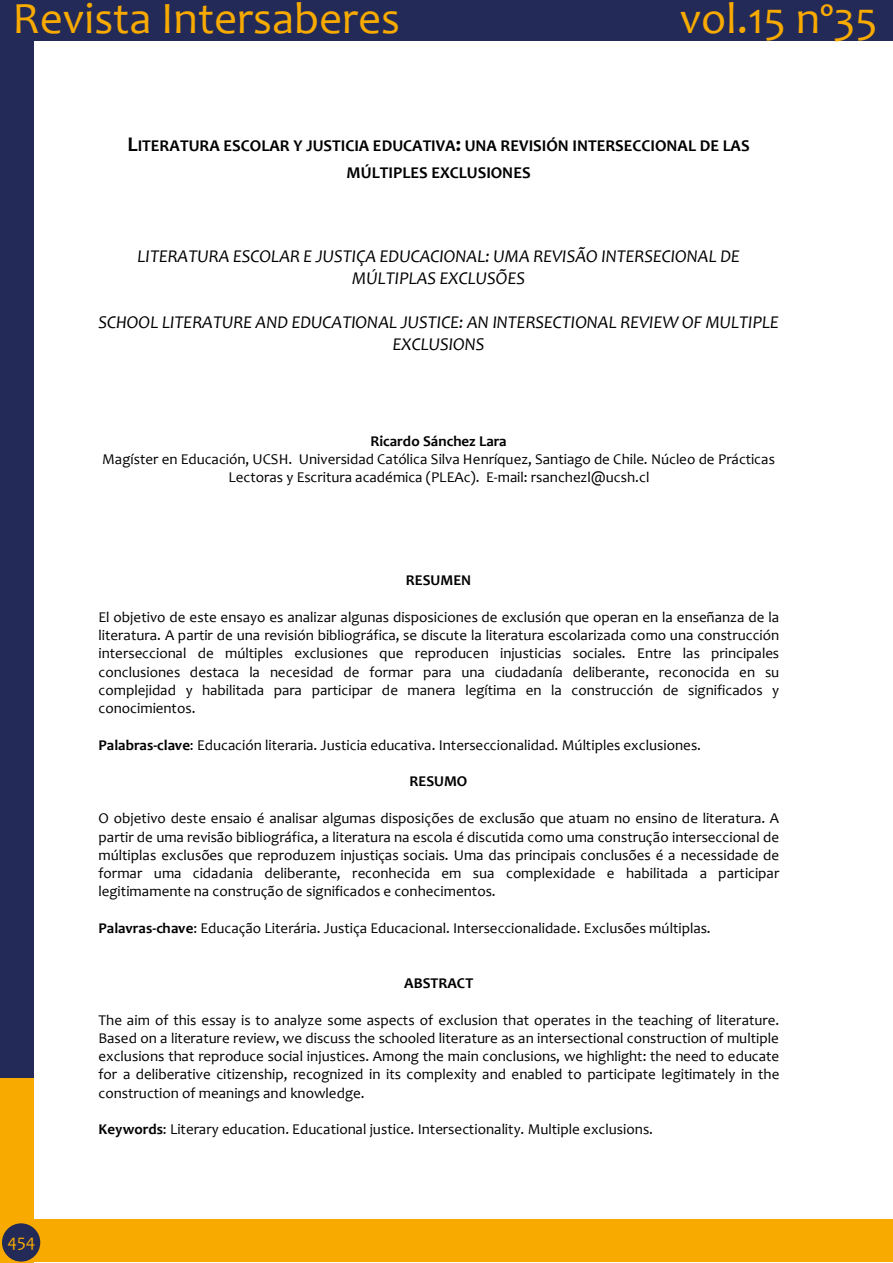
<style>
.page{position:relative;width:893px;height:1263px;background:#fff}
.page>*{position:absolute;margin:0;border:0;box-sizing:border-box;transform-origin:0 0}
.t1{font:45px "Candara";color:#f8aa00}
.t2{font:italic 18px/21.9px "Candara";color:#000;text-align:center}
.t3{font:18px "Candara";color:#f8aa00}
.t4{font:700 16.5px/26.1px "Candara";color:#000;text-align:center}
.t5{font:15px/18.3px "Candara";color:#000;text-align:justify}
.t6{font:700 15px "Candara";letter-spacing:-.005em;color:#000}
.s1{font-size:21px}
.s2{font-weight:700}
</style>
<div class="page">
<div style="left:0;top:0;width:33px;height:1081px;background:#232a57"></div>
<div style="left:0;top:0;width:893px;height:41px;background:#232a57"></div>
<div style="left:0;top:1078px;width:33px;height:185px;background:#f8aa00"></div>
<div style="left:21px;top:1219px;width:872px;height:43px;background:#f8aa00"></div>
<div style="left:2px;top:1223px;width:38px;height:38px;background:#232a57;border-radius:50%"></div>
<h1 class="t1" style="left:13px;top:-9px;width:389px">Revista Intersaberes</h1>
<h1 class="t1" style="left:680px;top:-9px;width:199px">vol.15 nº35</h1>
<p class="t4" style="left:128px;top:133px;width:624px"><span class="s1">L</span>ITERATURA ESCOLAR Y JUSTICIA EDUCATIVA<span class="s1">:</span> UNA REVISIÓN INTERSECCIONAL DE LAS<br>MÚLTIPLES EXCLUSIONES</p>
<p class="t2" style="left:137px;top:245px;width:604px">LITERATURA ESCOLAR E JUSTIÇA EDUCACIONAL: UMA REVISÃO INTERSECIONAL DE<br>MÚLTIPLAS EXCLUSÕES</p>
<p class="t2" style="left:98px;top:310px;width:682px">SCHOOL LITERATURE AND EDUCATIONAL JUSTICE: AN INTERSECTIONAL REVIEW OF MULTIPLE<br>EXCLUSIONS</p>
<p class="t6" style="left:371px;top:431px;width:138px">Ricardo Sánchez Lara</p>
<p class="t5" style="left:102px;top:450px;width:674px;text-align:center">Magíster en Educación, UCSH. Universidad Católica Silva Henríquez, Santiago de Chile. Núcleo de Prácticas<br>Lectoras y Escritura académica (PLEAc). E-mail: rsanchezl@ucsh.cl</p>
<p class="t6" style="left:406px;top:571px;width:67px">RESUMEN</p>
<p class="t5" style="left:98px;top:607px;width:682px">El objetivo de este ensayo es analizar algunas disposiciones de exclusión que operan en la enseñanza de la literatura. A partir de una revisión bibliográfica, se discute la literatura escolarizada como una construcción interseccional de múltiples exclusiones que reproducen injusticias sociales. Entre las principales conclusiones destaca la necesidad de formar para una ciudadanía deliberante, reconocida en su complejidad y habilitada para participar de manera legítima en la construcción de significados y conocimientos.</p>
<p class="t5" style="left:98px;top:735px;width:604px"><span class="s2">Palabras-clave</span>: Educación literaria. Justicia educativa. Interseccionalidad. Múltiples exclusiones.</p>
<p class="t6" style="left:410px;top:772px;width:59px">RESUMO</p>
<p class="t5" style="left:98px;top:809px;width:682px">O objetivo deste ensaio é analisar algumas disposições de exclusão que atuam no ensino de literatura. A partir de uma revisão bibliográfica, a literatura na escola é discutida como uma construção interseccional de múltiplas exclusões que reproduzem injustiças sociais. Uma das principais conclusões é a necessidade de formar uma cidadania deliberante, reconhecida em sua complexidade e habilitada a participar legitimamente na construção de significados e conhecimentos.</p>
<p class="t5" style="left:98px;top:919px;width:614px"><span class="s2">Palavras-chave</span>: Educação Literária. Justiça Educacional. Interseccionalidade. Exclusões múltiplas.</p>
<p class="t3" style="left:8px;top:1229px;width:30px">454</p>
<p class="t6" style="left:404px;top:974px;width:71px">ABSTRACT</p>
<p class="t5" style="left:98px;top:1010px;width:682px">The aim of this essay is to analyze some aspects of exclusion that operates in the teaching of literature.<br>Based on a literature review, we discuss the schooled literature as an intersectional construction of multiple exclusions that reproduce social injustices. Among the main conclusions, we highlight: the need to educate for a deliberative citizenship, recognized in its complexity and enabled to participate legitimately in the construction of meanings and knowledge.</p>
<p class="t5" style="left:98px;top:1120px;width:556px"><span class="s2">Keywords</span>: Literary education. Educational justice. Intersectionality. Multiple exclusions.</p>
</div>
